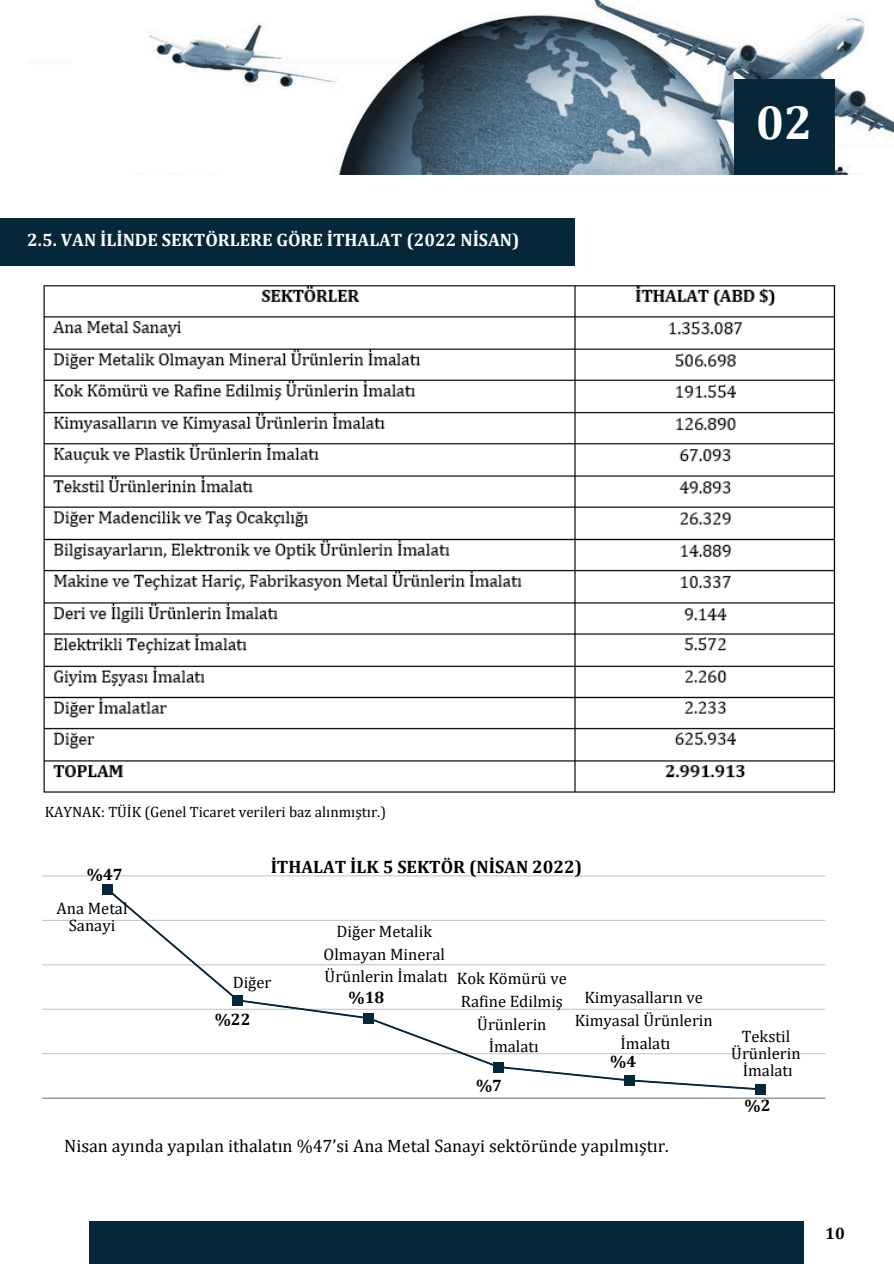
<style>
.page{position:relative;width:894px;height:1264px;background:#fff}
.page>*{position:absolute;margin:0;border:0;box-sizing:border-box;transform-origin:0 0}
.t1{font:800 60px "Montserrat";color:#fff}
.t2{font:18px "Cambria";color:#000}
.t3{font:700 18px "Cambria";color:#fefefe}
.t4{font:700 18px "Cambria";color:#000}
.t5{font:16.5px/22.6px "Cambria";color:#000;text-align:center}
.t6{font:700 16.5px "Cambria";color:#000}
.t7{font:15px "Cambria";color:#000}
.s1{font-family:"Cambria";font-weight:700;font-size:48px}
</style>
<div class="page">
<div style="left:0;top:218px;width:574px;height:48px;background:#06273a"></div>
<div style="left:89px;top:1220px;width:715px;height:43px;background:#06273a"></div>
<hr style="left:42px;top:1097px;width:783px;height:1px;background:#000">
<hr style="left:42px;top:1053px;width:783px;height:1px;background:#000">
<hr style="left:42px;top:1009px;width:783px;height:1px;background:#000">
<hr style="left:42px;top:964px;width:783px;height:1px;background:#000">
<hr style="left:42px;top:920px;width:783px;height:1px;background:#000">
<hr style="left:42px;top:875px;width:783px;height:1px;background:#000">
<svg style="left:105px;top:893px;width:656px;height:197px"></svg>
<div style="left:102px;top:884px;width:11px;height:10px;background:#06273a"></div>
<div style="left:232px;top:995px;width:11px;height:10px;background:#06273a"></div>
<div style="left:363px;top:1012px;width:10px;height:11px;background:#06273a"></div>
<div style="left:493px;top:1061px;width:11px;height:11px;background:#06273a"></div>
<div style="left:624px;top:1075px;width:10px;height:10px;background:#06273a"></div>
<div style="left:754px;top:1084px;width:11px;height:10px;background:#06273a"></div>
<img style="left:43px;top:285px;width:793px;height:508px">
<img style="left:149px;top:0;width:744px;height:174px">
<div style="left:734px;top:79px;width:100px;height:96px;background:#06273a"></div>
<p class="t3" style="left:27px;top:229px;width:493px">2.5. VAN İLİNDE SEKTÖRLERE GÖRE İTHALAT (2022 NİSAN)</p>
<h3 class="t1" style="left:739px;top:78px;width:79px">0<span class="s1">0</span> 2<span class="s1">2</span></h3>
<p class="t7" style="left:45px;top:802px;width:343px">KAYNAK: TÜİK (Genel Ticaret verileri baz alınmıştır.)</p>
<p class="t6" style="left:87px;top:864px;width:37px">%47</p>
<p class="t5" style="left:56px;top:899px;width:73px;line-height:16.8px">Ana Metal<br>Sanayi</p>
<h2 class="t4" style="left:270px;top:856px;width:313px">İTHALAT İLK 5 SEKTÖR (NİSAN 2022)</h2>
<h2 class="t5" style="left:233px;top:970px;width:40px">Diğer</h2>
<h1 class="t6" style="left:215px;top:1009px;width:37px">%22</h1>
<h2 class="t5" style="left:323px;top:919px;width:125px">Diğer Metalik<br>Olmayan Mineral<br>Ürünlerin İmalatı</h2>
<h2 class="t6" style="left:348px;top:987px;width:37px">%18</h2>
<h3 class="t5" style="left:457px;top:967px;width:111px">Kok Kömürü ve<br>Rafine Edilmiş<br>Ürünlerin<br>İmalatı</h3>
<h3 class="t6" style="left:476px;top:1075px;width:27px">%7</h3>
<h3 class="t5" style="left:574px;top:986px;width:139px">Kimyasalların ve<br>Kimyasal Ürünlerin<br>İmalatı</h3>
<h3 class="t6" style="left:610px;top:1051px;width:27px">%4</h3>
<h3 class="t2" style="left:64px;top:1135px;width:606px">Nisan ayında yapılan ithalatın %47’si Ana Metal Sanayi sektöründe yapılmıştır.</h3>
<h3 class="t5" style="left:731px;top:1027px;width:71px;line-height:17px">Tekstil<br>Ürünlerin</h3>
<h2 class="t5" style="left:742px;top:1058px;width:52px">İmalatı</h2>
<h2 class="t6" style="left:744px;top:1095px;width:27px">%2</h2>
<h1 class="t6" style="left:825px;top:1223px;width:21px">10</h1>
</div>
